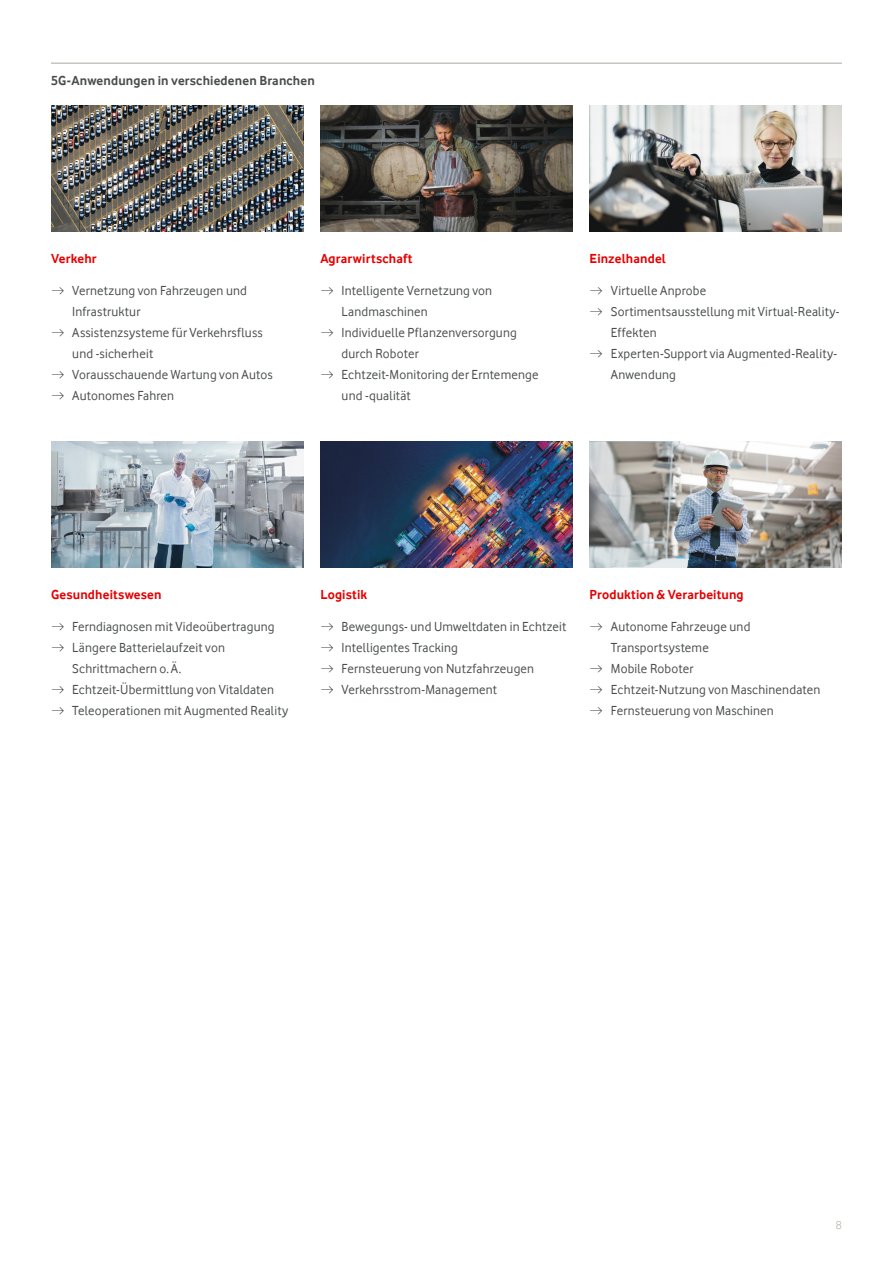
<style>
.page{position:relative;width:893px;height:1263px;background:#fff}
.page>*{position:absolute;margin:0;border:0;box-sizing:border-box;transform-origin:0 0}
.t1{font:13.5px/21px "Vodafone Rg";letter-spacing:.015em;color:#4a4d4e}
.Infokasten_Text_einz{font:700 13.5px "Vodafone Rg";letter-spacing:.01em;color:#e60000}
.Infokasten_Headline{font:700 13.5px "Vodafone Rg";letter-spacing:.01em;color:#4a4d4e}
.t2{font:12px "Vodafone Lt";color:#aea79f}
.s1{font-family:"Lato";font-weight:300;color:#231f20}
</style>
<div class="page">
<img style="left:51px;top:106px;width:252px;height:126px">
<img style="left:51px;top:442px;width:252px;height:126px">
<img style="left:321px;top:106px;width:252px;height:126px">
<img style="left:320px;top:442px;width:253px;height:126px">
<img style="left:590px;top:106px;width:252px;height:126px">
<img style="left:590px;top:442px;width:252px;height:126px">
<hr style="left:51px;top:63px;width:791px;height:1px;background:#aea79f">
<p class="Infokasten_Headline" style="left:51px;top:72px;width:265px">5G-Anwendungen in verschiedenen Branchen</p>
<p class="Infokasten_Text_einz" style="left:51px;top:251px;width:47px">Verkehr</p>
<p class="t1" style="left:72px;top:280px;width:176px;text-indent:-21px"><span class="s1">→</span> Vernetzung von Fahrzeugen und<br>Infrastruktur</p>
<p class="t1" style="left:72px;top:322px;width:192px;text-indent:-21px"><span class="s1">→</span> Assistenzsysteme für Verkehrsfluss und -sicherheit</p>
<p class="t1" style="left:51px;top:364px;width:223px"><span class="s1">→</span> Vorausschauende Wartung von Autos</p>
<p class="t1" style="left:51px;top:385px;width:125px"><span class="s1">→</span> Autonomes Fahren</p>
<p class="Infokasten_Text_einz" style="left:320px;top:251px;width:94px">Agrarwirtschaft</p>
<p class="t1" style="left:342px;top:280px;width:152px;text-indent:-21px"><span class="s1">→</span> Intelligente Vernetzung von<br>Landmaschinen</p>
<p class="t1" style="left:342px;top:322px;width:177px;text-indent:-21px"><span class="s1">→</span> Individuelle Pflanzenversorgung durch Roboter</p>
<p class="t1" style="left:342px;top:364px;width:199px;text-indent:-21px"><span class="s1">→</span> Echtzeit-Monitoring der Erntemenge und -qualität</p>
<p class="Infokasten_Text_einz" style="left:590px;top:251px;width:78px">Einzelhandel</p>
<p class="t1" style="left:590px;top:280px;width:118px"><span class="s1">→</span> Virtuelle Anprobe</p>
<p class="t1" style="left:611px;top:301px;width:230px;text-indent:-21px"><span class="s1">→</span> Sortimentsausstellung mit Virtual-Reality-<br>Effekten</p>
<p class="t1" style="left:611px;top:343px;width:228px;text-indent:-21px"><span class="s1">→</span> Experten-Support via Augmented-Reality-<br>Anwendung</p>
<p class="Infokasten_Text_einz" style="left:51px;top:587px;width:112px">Gesundheitswesen</p>
<p class="t1" style="left:51px;top:616px;width:225px"><span class="s1">→</span> Ferndiagnosen mit Videoübertragung</p>
<p class="t1" style="left:72px;top:637px;width:154px;text-indent:-21px"><span class="s1">→</span> Längere Batterielaufzeit von<br>Schrittmachern o.Ä.</p>
<p class="t1" style="left:51px;top:679px;width:225px"><span class="s1">→</span> Echtzeit-Übermittlung von Vitaldaten</p>
<p class="t1" style="left:51px;top:700px;width:239px"><span class="s1">→</span> Teleoperationen mit Augmented Reality</p>
<p class="Infokasten_Text_einz" style="left:320px;top:587px;width:48px">Logistik</p>
<p class="t1" style="left:320px;top:616px;width:247px"><span class="s1">→</span> Bewegungs- und Umweltdaten in Echtzeit</p>
<p class="t1" style="left:320px;top:637px;width:139px"><span class="s1">→</span> Intelligentes Tracking</p>
<p class="t1" style="left:320px;top:658px;width:215px"><span class="s1">→</span> Fernsteuerung von Nutzfahrzeugen</p>
<p class="t1" style="left:320px;top:679px;width:178px"><span class="s1">→</span> Verkehrsstrom-Management</p>
<p class="Infokasten_Text_einz" style="left:590px;top:587px;width:156px">Produktion &amp; Verarbeitung</p>
<p class="t1" style="left:611px;top:616px;width:141px;text-indent:-21px"><span class="s1">→</span> Autonome Fahrzeuge und<br>Transportsysteme</p>
<p class="t1" style="left:590px;top:658px;width:105px"><span class="s1">→</span> Mobile Roboter</p>
<p class="t1" style="left:590px;top:679px;width:232px"><span class="s1">→</span> Echtzeit-Nutzung von Maschinendaten</p>
<p class="t1" style="left:590px;top:700px;width:186px"><span class="s1">→</span> Fernsteuerung von Maschinen</p>
<p class="t2" style="left:836px;top:1218px;width:8px">8</p>
</div>
